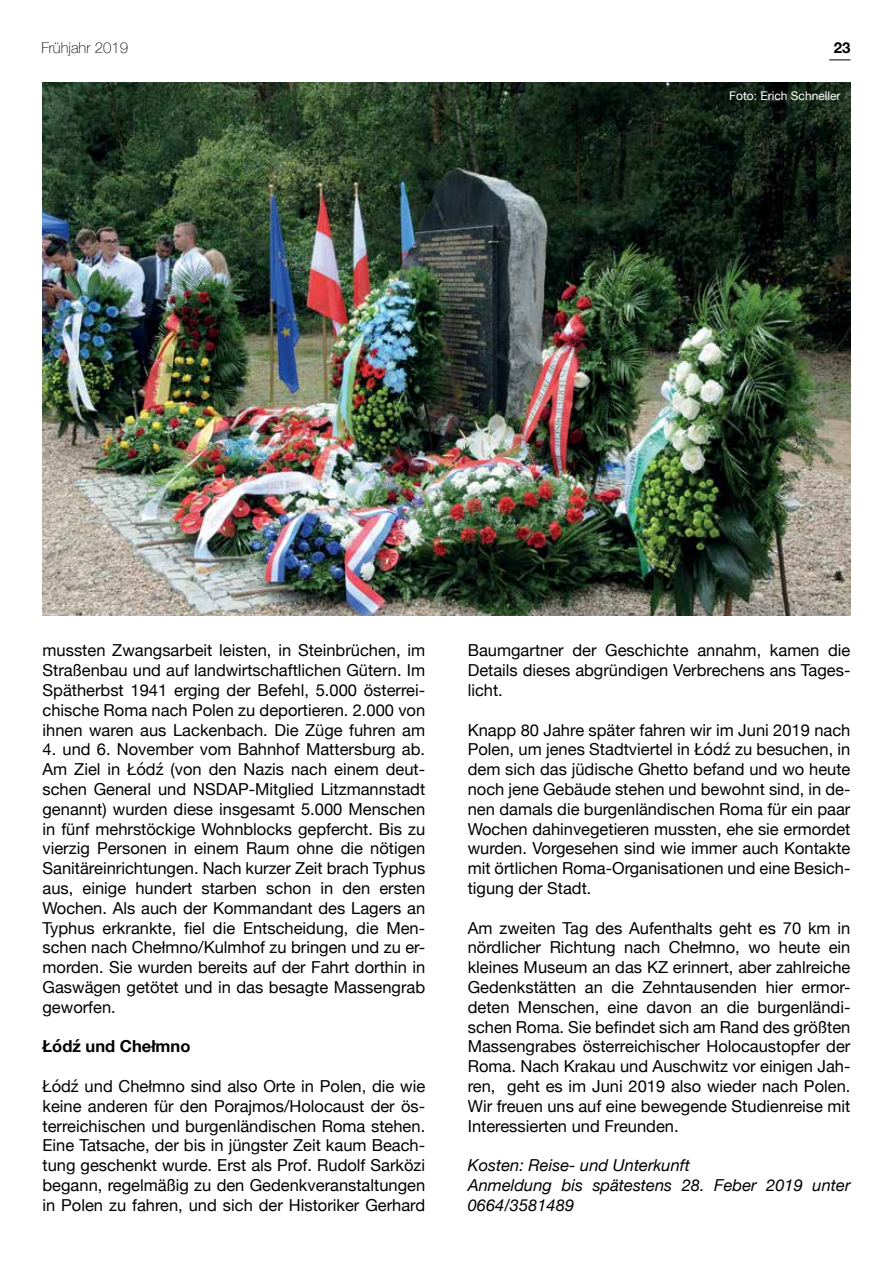
<style>
.page{position:relative;width:893px;height:1263px;background:#fff}
.page>*{position:absolute;margin:0;border:0;box-sizing:border-box;transform-origin:0 0}
.t1{font:16.5px/19.8px "Helvetica Neue";color:#000;text-align:justify}
.t2{font:italic 16.5px/19.8px "Helvetica Neue";color:#000}
.t3{font:700 16.5px "Helvetica Neue";color:#000}
.t4{font:100 15px "Helvetica Neue";color:#000}
.t5{font:700 15px "Helvetica Neue";color:#000}
.t6{font:12px "Helvetica Neue";color:#fff}
</style>
<div class="page">
<svg style="left:829px;top:60px;width:21px;height:1px"></svg>
<img style="left:43px;top:82px;width:807px;height:533px">
<p class="t4" style="left:41px;top:36px;width:88px">Frühjahr 2019</p>
<p class="t5" style="left:834px;top:36px;width:18px">23</p>
<p class="t6" style="left:729px;top:88px;width:113px">Foto: Erich Schneller</p>
<p class="t1" style="left:43px;top:642px;width:384px">mussten Zwangsarbeit leisten, in Steinbrüchen, im Straßenbau und auf landwirtschaftlichen Gütern. Im Spätherbst 1941 erging der Befehl, 5.000 österrei&shy;chische Roma nach Polen zu deportieren. 2.000 von ihnen waren aus Lackenbach. Die Züge fuhren am</p>
<p class="t1" style="left:43px;top:741px;width:384px">4. und 6. November vom Bahnhof Mattersburg ab.<br>Am Ziel in Łódź (von den Nazis nach einem deut&shy;schen General und NSDAP-Mitglied Litzmannstadt genannt) wurden diese insgesamt 5.000 Menschen in fünf mehrstöckige Wohnblocks gepfercht. Bis zu vierzig Personen in einem Raum ohne die nötigen Sanitäreinrichtungen. Nach kurzer Zeit brach Typhus aus, einige hundert starben schon in den ersten Wochen. Als auch der Kommandant des Lagers an Typhus erkrankte, fiel die Entscheidung, die Men&shy;schen nach Chełmno/Kulmhof zu bringen und zu er&shy;morden. Sie wurden bereits auf der Fahrt dorthin in Gaswägen getötet und in das besagte Massengrab geworfen.</p>
<p class="t3" style="left:43px;top:1033px;width:149px">Łódź und Chełmno</p>
<p class="t1" style="left:43px;top:1077px;width:384px">Łódź und Chełmno sind also Orte in Polen, die wie keine anderen für den Porajmos/Holocaust der ös&shy;terreichischen und burgenländischen Roma stehen.<br>Eine Tatsache, der bis in jüngster Zeit kaum Beach&shy;tung geschenkt wurde. Erst als Prof. Rudolf Sarközi begann, regelmäßig zu den Gedenkveranstaltungen in Polen zu fahren, und sich der Historiker Gerhard</p>
<p class="t1" style="left:468px;top:642px;width:384px">Baumgartner der Geschichte annahm, kamen die Details dieses abgründigen Verbrechens ans Tages&shy;licht.</p>
<p class="t1" style="left:468px;top:721px;width:384px">Knapp 80 Jahre später fahren wir im Juni 2019 nach Polen, um jenes Stadtviertel in Łódź zu besuchen, in dem sich das jüdische Ghetto befand und wo heute noch jene Gebäude stehen und bewohnt sind, in de&shy;nen damals die burgenländischen Roma für ein paar Wochen dahinvegetieren mussten, ehe sie ermordet wurden. Vorgesehen sind wie immer auch Kontakte mit örtlichen Roma-Organisationen und eine Besich&shy;tigung der Stadt.</p>
<p class="t1" style="left:468px;top:919px;width:384px">Am zweiten Tag des Aufenthalts geht es 70 km in nördlicher Richtung nach Chełmno, wo heute ein kleines Museum an das KZ erinnert, aber zahlreiche Gedenkstätten an die Zehntausenden hier ermor&shy;deten Menschen, eine davon an die burgenländi&shy;schen Roma. Sie befindet sich am Rand des größten Massengrabes österreichischer Holocaustopfer der Roma. Nach Krakau und Auschwitz vor einigen Jah&shy;ren, geht es im Juni 2019 also wieder nach Polen.<br>Wir freuen uns auf eine bewegende Studienreise mit Interessierten und Freunden.</p>
<p class="t2" style="left:468px;top:1156px;width:384px">Kosten: Reise- und Unterkunft<br>Anmeldung bis spätestens 28. Feber 2019 unter<br>0664/3581489</p>
</div>
